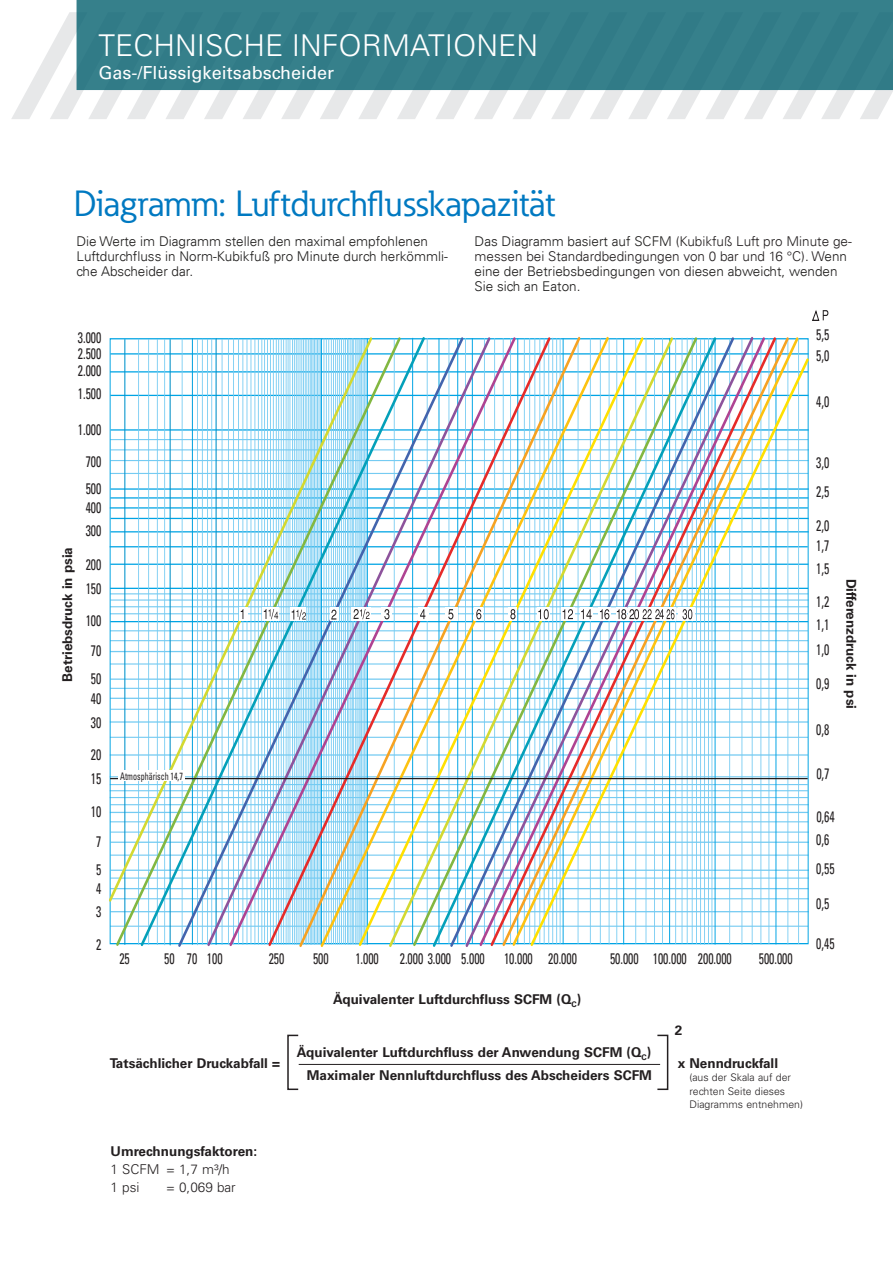
<style>
.page{position:relative;width:893px;height:1263px;background:#fff}
.page>*{position:absolute;margin:0;border:0;box-sizing:border-box;transform-origin:0 0}
.t1{font:36px "Eaton";color:#0079c1}
.t2{font:300 30px "Univers LT Std";color:#fff}
.t3{font:18px "Univers LT Std";color:#fff}
.t4{font:condensed 15.3px/23.4px "Univers LT Std";color:#231f20;scale:.77 1}
.t5{font:300 13.5px/15px "Univers LT";color:#1d1c1b}
.t6{font:700 13.5px "Univers LT Std";color:#231f20}
.t7{font:300 13.5px/18px "Univers LT Std";color:#231f20}
.t8{font:300 10.5px/13.5px "Univers LT Std";color:#231f20}
.t9{font:condensed 10.5px "Univers LT Std";color:#231f20;scale:.77 1}
.s1{color:#231f20}
</style>
<div class="page">
<svg style="left:11px;top:12px;width:882px;height:107px"></svg>
<div style="left:77px;top:0;width:816px;height:90px;background:#36808b"></div>
<hr style="left:299px;top:1064px;width:361px;height:1px;background:#231f20">
<div style="left:287px;top:1035px;width:12px;height:55px;border:2px solid #231f20"></div>
<div style="left:657px;top:1035px;width:11px;height:55px;border:2px solid #231f20"></div>
<hr style="left:110px;top:353px;width:698px;height:1px;background:#00a4e4">
<hr style="left:110px;top:926px;width:698px;height:1px;background:#75cbf2">
<hr style="left:111px;top:911px;width:698px;height:1px;background:#75cbf2">
<svg style="left:812px;top:310px;width:17px;height:11px"></svg>
<svg style="left:109px;top:338px;width:5px;height:566px"></svg>
<svg style="left:114px;top:338px;width:25px;height:608px"></svg>
<svg style="left:139px;top:338px;width:37px;height:608px"></svg>
<svg style="left:176px;top:338px;width:29px;height:609px"></svg>
<svg style="left:205px;top:338px;width:22px;height:609px"></svg>
<svg style="left:227px;top:338px;width:39px;height:609px"></svg>
<svg style="left:266px;top:338px;width:31px;height:609px"></svg>
<svg style="left:297px;top:338px;width:22px;height:609px;background:#aad7eb"></svg>
<svg style="left:319px;top:338px;width:38px;height:609px"></svg>
<svg style="left:357px;top:337px;width:30px;height:610px"></svg>
<svg style="left:387px;top:337px;width:24px;height:610px"></svg>
<svg style="left:411px;top:337px;width:20px;height:610px"></svg>
<svg style="left:431px;top:338px;width:17px;height:609px"></svg>
<svg style="left:448px;top:337px;width:15px;height:610px"></svg>
<svg style="left:463px;top:338px;width:14px;height:609px"></svg>
<svg style="left:477px;top:338px;width:11px;height:608px"></svg>
<svg style="left:488px;top:337px;width:12px;height:609px"></svg>
<svg style="left:500px;top:338px;width:10px;height:609px"></svg>
<svg style="left:510px;top:336px;width:291px;height:610px"></svg>
<svg style="left:528px;top:355px;width:281px;height:592px"></svg>
<svg style="left:239px;top:607px;width:9px;height:13px"></svg>
<div style="left:262px;top:607px;width:16px;height:13px;background:#fff"></div>
<svg style="left:291px;top:607px;width:15px;height:13px"></svg>
<div style="left:351px;top:607px;width:20px;height:13px;background:#fff"></div>
<svg style="left:331px;top:607px;width:8px;height:13px"></svg>
<div style="left:381px;top:607px;width:11px;height:14px;background:#fff"></div>
<div style="left:418px;top:607px;width:11px;height:14px;background:#fff"></div>
<div style="left:445px;top:607px;width:12px;height:14px;background:#fff"></div>
<svg style="left:475px;top:607px;width:8px;height:14px"></svg>
<svg style="left:509px;top:607px;width:8px;height:14px"></svg>
<div style="left:537px;top:607px;width:13px;height:14px;background:#fff"></div>
<svg style="left:561px;top:607px;width:13px;height:14px"></svg>
<div style="left:580px;top:607px;width:12px;height:14px;background:#fff"></div>
<svg style="left:598px;top:607px;width:13px;height:14px"></svg>
<svg style="left:616px;top:607px;width:11px;height:14px"></svg>
<svg style="left:628px;top:607px;width:10px;height:14px"></svg>
<svg style="left:638px;top:607px;width:17px;height:14px"></svg>
<svg style="left:655px;top:607px;width:10px;height:14px"></svg>
<svg style="left:665px;top:607px;width:11px;height:14px"></svg>
<div style="left:678px;top:607px;width:17px;height:14px;background:#fff"></div>
<svg style="left:241px;top:609px;width:2px;height:10px"></svg>
<svg style="left:264px;top:609px;width:14px;height:10px"></svg>
<svg style="left:292px;top:610px;width:14px;height:10px"></svg>
<svg style="left:331px;top:610px;width:5px;height:9px"></svg>
<svg style="left:353px;top:609px;width:16px;height:10px"></svg>
<svg style="left:384px;top:609px;width:5px;height:10px"></svg>
<svg style="left:420px;top:609px;width:5px;height:10px"></svg>
<svg style="left:448px;top:609px;width:5px;height:10px"></svg>
<svg style="left:476px;top:609px;width:5px;height:10px"></svg>
<svg style="left:510px;top:609px;width:5px;height:10px"></svg>
<svg style="left:538px;top:609px;width:11px;height:10px"></svg>
<svg style="left:563px;top:609px;width:10px;height:10px"></svg>
<svg style="left:581px;top:609px;width:11px;height:10px"></svg>
<svg style="left:600px;top:609px;width:9px;height:10px"></svg>
<svg style="left:617px;top:609px;width:57px;height:10px"></svg>
<svg style="left:682px;top:609px;width:10px;height:10px"></svg>
<hr style="left:110px;top:778px;width:698px;height:1px;background:#231f20">
<div style="left:118px;top:771px;width:67px;height:10px;background:#fff"></div>
<h2 class="t2" style="left:99px;top:28px;width:441px">TECHNISCHE INFORMATIONEN</h2>
<h3 class="t3" style="left:99px;top:62px;width:237px">Gas-/Flüssigkeitsabscheider</h3>
<h1 class="t1" style="left:74px;top:180px;width:483px">Diagramm: Luftdurchflusskapazität</h1>
<p class="t5" style="left:77px;top:234px;width:373px">Die Werte im Diagramm stellen den maximal empfohlenen<br>Luftdurchfluss in Norm-Kubikfuß pro Minute durch herkömmli&shy;che Abscheider dar.</p>
<p class="t5" style="left:475px;top:234px;width:379px">Das Diagramm basiert auf SCFM <span class="s1">(Kubikfuß Luft pro Minute ge&shy;messen bei Standardbedingungen von 0 bar und 16 °C). W</span>enn eine der Betriebsbedingungen von diesen abweicht, wenden Sie sich an Eaton.</p>
<p class="t4" style="left:78px;top:326px;width:32px">3.000</p>
<p class="t4" style="left:78px;top:342px;width:32px">2.500</p>
<p class="t4" style="left:78px;top:358px;width:32px">2.000</p>
<p class="t4" style="left:78px;top:382px;width:32px">1.500</p>
<p class="t4" style="left:78px;top:418px;width:32px">1.000</p>
<p class="t6" style="left:59px;top:681px;width:136px;rotate:-90deg">Betriebsdruck in psia</p>
<p class="t4" style="left:86px;top:448px;width:22px;line-height:26.4px">700<br>500</p>
<p class="t4" style="left:86px;top:495px;width:22px">400<br>300</p>
<p class="t4" style="left:86px;top:552px;width:22px;line-height:24.2px">200<br>150</p>
<p class="t4" style="left:86px;top:605px;width:22px;line-height:30.2px;text-align:center">100<br>70</p>
<p class="t4" style="left:91px;top:668px;width:15px;line-height:20.1px">50<br>40</p>
<p class="t4" style="left:91px;top:706px;width:15px;line-height:32.4px">30<br>20</p>
<p class="t4" style="left:91px;top:762px;width:15px;line-height:33.3px">15<br>10</p>
<p class="t4" style="left:96px;top:827px;width:8px;line-height:28.5px">7<br>5</p>
<p class="t4" style="left:96px;top:876px;width:8px">4<br>3</p>
<p class="t4" style="left:96px;top:932px;width:8px">2</p>
<p class="t9" style="left:120px;top:769px;width:83px">Atmosphärisch 14,7</p>
<p class="t4" style="left:119px;top:946px;width:15px">25</p>
<p class="t4" style="left:164px;top:946px;width:77px">50 70 100</p>
<p class="t4" style="left:269px;top:946px;width:22px">250</p>
<p class="t4" style="left:313px;top:946px;width:22px">500</p>
<p class="t4" style="left:355px;top:946px;width:32px">1.000</p>
<p class="t4" style="left:400px;top:946px;width:112px">2.000 3.000 5.000</p>
<p class="t4" style="left:504px;top:946px;width:96px">10.000 20.000</p>
<p class="t4" style="left:610px;top:946px;width:160px">50.000 100.000 200.000</p>
<p class="t4" style="left:759px;top:946px;width:46px">500.000</p>
<p class="t6" style="left:333px;top:991px;width:250px">Äquivalenter Luftdurchfluss SCFM (Q<sub>C</sub>)</p>
<p class="t6" style="left:675px;top:1022px;width:9px">2</p>
<p class="t6" style="left:297px;top:1044px;width:356px">Äquivalenter Luftdurchfluss der Anwendung SCFM (Q<sub>C</sub>)</p>
<p class="t6" style="left:110px;top:1055px;width:172px">Tatsächlicher Druckabfall =</p>
<p class="t6" style="left:678px;top:1055px;width:102px">x Nenndruckfall</p>
<p class="t8" style="left:689px;top:1071px;width:115px">(aus der Skala auf der rechten Seite dieses<br>Diagramms entnehmen)</p>
<p class="t6" style="left:307px;top:1067px;width:347px">Maximaler Nennluftdurchfluss des Abscheiders SCFM</p>
<p class="t4" style="left:816px;top:322px;width:18px">5,5</p>
<p class="t4" style="left:816px;top:344px;width:18px">5,0</p>
<p class="t4" style="left:816px;top:389px;width:18px">4,0</p>
<p class="t4" style="left:816px;top:451px;width:18px">3,0</p>
<p class="t4" style="left:816px;top:480px;width:18px">2,5</p>
<p class="t4" style="left:816px;top:513px;width:18px">2,0</p>
<p class="t4" style="left:816px;top:533px;width:18px">1,7</p>
<p class="t4" style="left:816px;top:557px;width:18px">1,5</p>
<p class="t4" style="left:816px;top:590px;width:18px">1,2</p>
<p class="t4" style="left:816px;top:637px;width:18px">1,0</p>
<p class="t4" style="left:816px;top:613px;width:18px">1,1</p>
<p class="t4" style="left:816px;top:672px;width:18px">0,9</p>
<p class="t4" style="left:816px;top:718px;width:18px">0,8</p>
<p class="t6" style="left:859px;top:578px;width:132px;rotate:90deg">Differenzdruck in psi</p>
<p class="t4" style="left:817px;top:804px;width:25px;rotate:2deg">0,64</p>
<p class="t4" style="left:816px;top:825px;width:25px;line-height:29px">0,6<br>0,55</p>
<p class="t4" style="left:816px;top:891px;width:18px">0,5</p>
<p class="t4" style="left:816px;top:931px;width:25px">0,45</p>
<p class="t6" style="left:111px;top:1143px;width:148px">Umrechnungsfaktoren:</p>
<p class="t7" style="left:111px;top:1160px;width:121px">1 SCFM = 1,7 m³/h<br>1 psi</p>
<p class="t7" style="left:166px;top:1178px;width:71px">= 0,069 bar</p>
</div>
